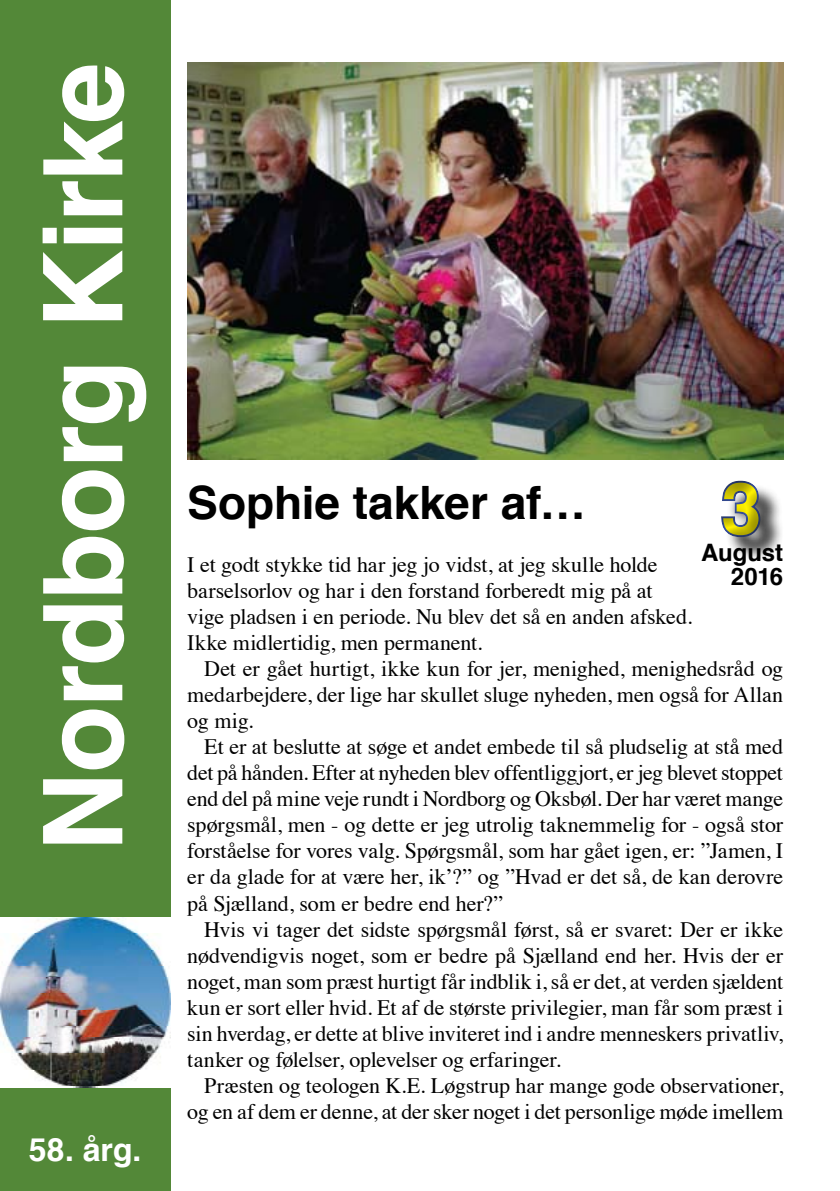
<style>
.page{position:relative;width:840px;height:1191px;background:#fff}
.page>*{position:absolute;margin:0;border:0;box-sizing:border-box;transform-origin:0 0}
.t1{font:700 110px "Helvetica";letter-spacing:-.015em;color:#fff}
.t2{font:700 72px "Helvetica";color:#fff200}
.t3{font:700 46px "Helvetica";letter-spacing:-.005em;color:#000}
.t4{font:700 32px "Helvetica";color:#fff}
.t5{font:700 24px/24px "Helvetica";letter-spacing:-.005em;color:#000;text-align:right}
.t6{font:22px/26px "Times";letter-spacing:-.005em;color:#000;text-align:justify}
</style>
<div class="page">
<div style="left:0;top:0;width:170px;height:1191px;background:#538838"></div>
<img style="left:0;top:917px;width:170px;height:170px">
<div style="left:700px;top:455px;width:80px;height:107px;background:#000;opacity:.5"></div>
<img style="left:187px;top:62px;width:595px;height:397px">
<h1 class="t1" style="left:-5px;top:851px;width:791px;rotate:-90deg">Nordborg Kirke</h1>
<h3 class="t4" style="left:29px;top:1124px;width:114px">58. årg.</h3>
<h3 class="t3" style="left:187px;top:465px;width:400px">Sophie takker af…</h3>
<h2 class="t2" style="left:720px;top:450px;width:42px">3</h2>
<p class="t6" style="left:187px;top:550px;width:506px;text-align:left">I et godt stykke tid har jeg jo vidst, at jeg skulle holde barselsorlov og har i den forstand forberedt mig på at vige pladsen i en periode. Nu blev det så en anden afsked.<br>Ikke midlertidig, men permanent.</p>
<p class="t6" style="left:187px;top:654px;width:597px;text-indent:17px">Det er gået hurtigt, ikke kun for jer, menighed, menighedsråd og medarbejdere, der lige har skullet sluge nyheden, men også for Allan og mig.</p>
<p class="t6" style="left:187px;top:732px;width:597px;text-indent:17px">Et er at beslutte at søge et andet embede til så pludselig at stå med det på hånden. Efter at nyheden blev offentliggjort, er jeg blevet stoppet end del på mine veje rundt i Nordborg og Oksbøl. Der har været mange spørgsmål, men - og dette er jeg utrolig taknemmelig for - også stor forståelse for vores valg. Spørgsmål, som har gået igen, er: ”Jamen, I er da glade for at være her, ik’?” og ”Hvad er det så, de kan derovre på Sjælland, som er bedre end her?”</p>
<p class="t6" style="left:187px;top:914px;width:597px;text-indent:17px">Hvis vi tager det sidste spørgsmål først, så er svaret: Der er ikke nødvendigvis noget, som er bedre på Sjælland end her. Hvis der er noget, man som præst hurtigt får indblik i, så er det, at verden sjældent kun er sort eller hvid. Et af de største privilegier, man får som præst i sin hverdag, er dette at blive inviteret ind i andre menneskers privatliv, tanker og følelser, oplevelser og erfaringer.</p>
<p class="t6" style="left:187px;top:1070px;width:597px;text-align:right">Præsten og teologen K.E. Løgstrup har mange gode observationer, og en af dem er denne, at der sker noget i det personlige møde imellem</p>
<p class="t5" style="left:700px;top:541px;width:83px">August<br>2016</p>
</div>
